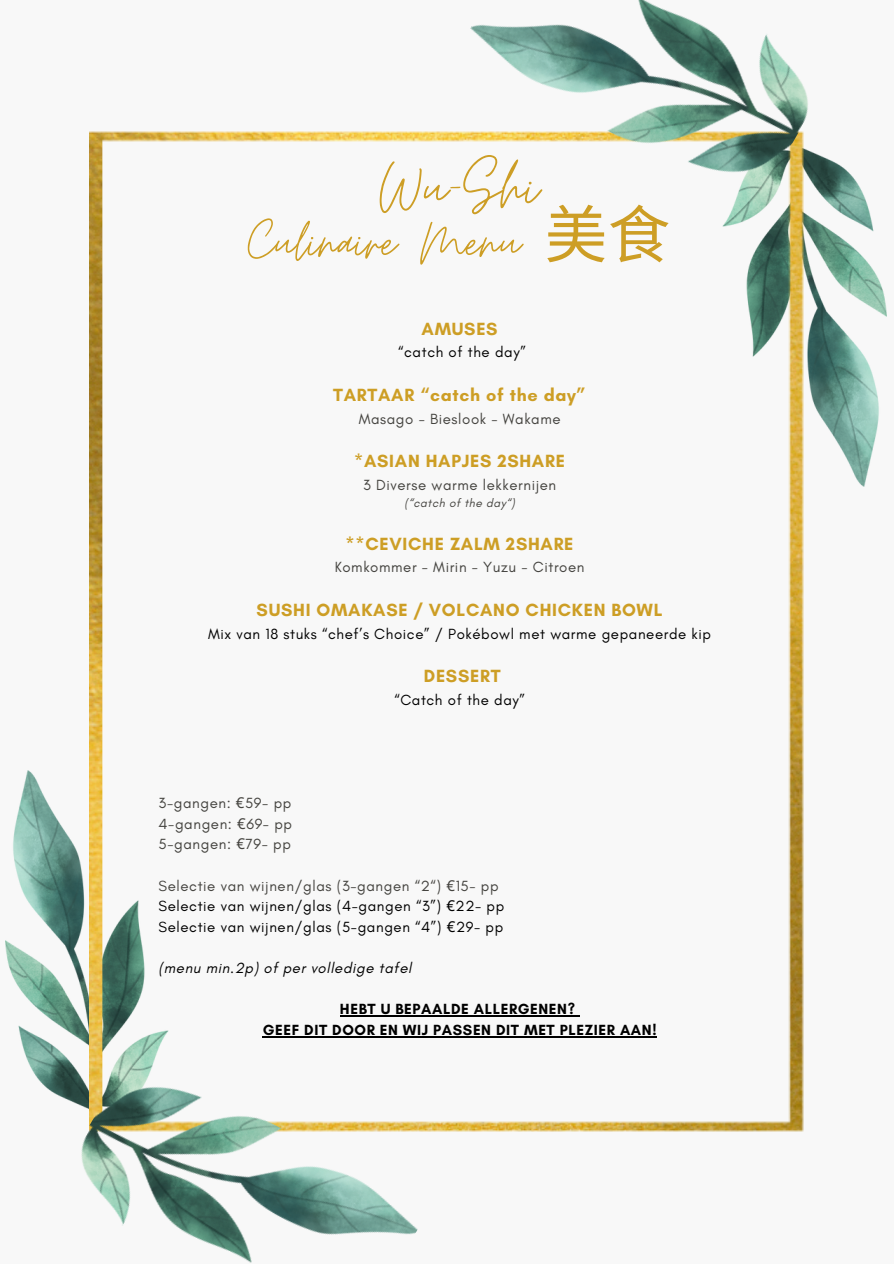
<style>
.page{position:relative;width:894px;height:1264px;background:#fff}
.page>*{position:absolute;margin:0;border:0;box-sizing:border-box;transform-origin:0 0}
.t1{font:73.5px "Moon Time";color:#cd9e25}
.t2{font:63px "Moon Time";color:#cd9e25}
.t3{font:700 18px "Glacial Indifference";letter-spacing:.04em;color:#cd9e25}
.t4{font:15px/20.7px "Glacial Indifference";letter-spacing:.04em;color:#000}
.t5{font:15px/20.7px "Glacial Indifference";letter-spacing:.04em;color:#44433f;text-align:justify}
.t6{font:700 15px/20.7px "Glacial Indifference";letter-spacing:.04em;color:#000;text-align:center}
.t7{font:italic 15px "Glacial Indifference";letter-spacing:.04em;color:#000}
.t8{font:italic 12px "Glacial Indifference";letter-spacing:.04em;color:#44433f}
.s1{font-family:"Noto Sans CJ Ksc"}
.s2{font-family:"Noto Sans"}
.s3{color:#44433f}
.s4{font-family:"Noto Sans";color:#44433f}
</style>
<div class="page">
<div style="left:0;top:0;width:893px;height:1263px;background:#f8f8f8"></div>
<img style="left:6px;top:770px;width:83px;height:323px">
<img style="left:804px;top:161px;width:81px;height:325px">
<img style="left:89px;top:132px;width:715px;height:999px">
<img style="left:460px;top:0;width:373px;height:213px">
<img style="left:54px;top:1045px;width:373px;height:218px">
<hr style="left:340px;top:1015px;width:235px;height:1px;background:#000">
<hr style="left:263px;top:1036px;width:394px;height:1px;background:#000">
<p class="t1" style="left:379px;top:143px;width:160px">Wu-Shi</p>
<p class="t2" style="left:248px;top:204px;width:419px">Culinaire Menu <span class="s1">美食</span></p>
<p class="t3" style="left:421px;top:317px;width:78px">AMUSES</p>
<p class="t4" style="left:398px;top:341px;width:129px">“catch of the day”</p>
<p class="t3" style="left:333px;top:384px;width:254px">TARTAAR “catch of the day”</p>
<p class="t5" style="left:358px;top:408px;width:203px">Masago - Bieslook - Wakame</p>
<p class="t3" style="left:354px;top:450px;width:212px">*ASIAN HAPJES 2SHARE</p>
<p class="t5" style="left:363px;top:474px;width:195px">3 Diverse warme lekkernijen</p>
<p class="t8" style="left:404px;top:495px;width:112px">(“catch of the day“)</p>
<p class="t3" style="left:345px;top:532px;width:229px">**CEVICHE ZALM 2SHARE</p>
<p class="t5" style="left:334px;top:556px;width:251px">Komkommer - Mirin - Yuzu - Citroen</p>
<p class="t3" style="left:256px;top:599px;width:407px">SUSHI OMAKASE / VOLCANO CHICKEN BOWL</p>
<p class="t4" style="left:208px;top:623px;width:504px">Mix van 18 stuks “chef’s Choice” / Pokébowl met warme gepaneerde kip</p>
<p class="t3" style="left:423px;top:665px;width:78px">DESSERT</p>
<p class="t4" style="left:394px;top:689px;width:132px">“Catch of the day”</p>
<p class="t5" style="left:159px;top:792px;width:135px">3-gangen: <span class="s2">€</span>59- pp 4-gangen: <span class="s2">€</span>69- pp 5-gangen: <span class="s2">€</span>79- pp</p>
<p class="t4" style="left:159px;top:875px;width:347px"><span class="s3">Selectie van wijnen/glas (3-gangen “2“)</span> <span class="s4">€</span><span class="s3">15- pp<br></span>Selectie van wijnen/glas (4-gangen “3”) <span class="s2">€</span>22- pp<br>Selectie van wijnen/glas (5-gangen “4”) <span class="s2">€</span>29- pp</p>
<p class="t7" style="left:159px;top:958px;width:254px">(menu min.2p) of per volledige tafel</p>
<p class="t6" style="left:263px;top:998px;width:395px">HEBT U BEPAALDE ALLERGENEN?<br>GEEF DIT DOOR EN WIJ PASSEN DIT MET PLEZIER AAN!</p>
</div>
